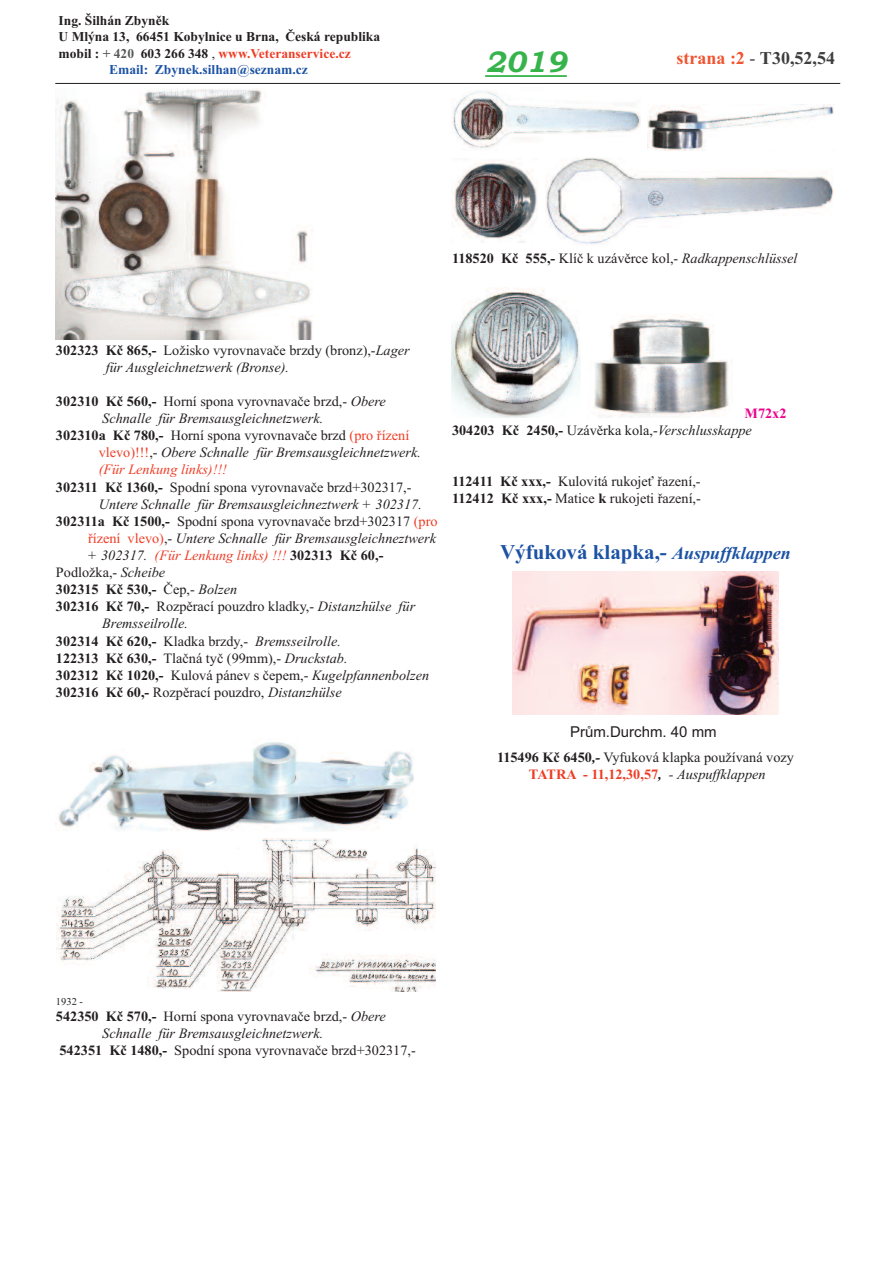
<style>
.page{position:relative;width:893px;height:1263px;background:#fff}
.page>*{position:absolute;margin:0;border:0;box-sizing:border-box;transform-origin:0 0}
.t1{font:italic 700 30px "Bookman Old Style";color:#36b44b}
.t2{font:700 21px "Times New Roman";color:#1c52a4}
.t3{font:700 18px "Times New Roman";color:#3e3e3f}
.t4{font:15px "Arial";color:#231f20}
.t5{font:14.25px/17.1px "Times New Roman";color:#231f20}
.t6{font:italic 14.25px/17.1px "Times New Roman";color:#231f20}
.t7{font:italic 14.25px "Times New Roman";color:#ef3c25}
.t8{font:700 14.25px "Times New Roman";color:#231f20}
.t9{font:700 13.5px "Times New Roman";color:#231f20}
.t10{font:700 13.5px "Times New Roman";color:#ef3c25}
.t11{font:700 13.5px "Times New Roman";color:#1c52a4}
.t12{font:10.5px "Times New Roman";color:#231f20}
.s1{color:#231f20}
.s2{color:#57585a}
.s3{font-weight:400;color:#231f20}
.s4{color:#f05431}
.s5{font-weight:400}
.s6{font-weight:700}
.s7{font-style:italic}
.s8{font-weight:700;font-style:normal}
.s9{font-style:normal}
.s10{color:#ef3c25}
.s11{font-style:normal;color:#ef3c25}
.s12{font-weight:700;font-style:normal;color:#231f20}
.s13{font-weight:400;font-style:italic}
.s14{font-weight:700;font-style:normal;color:#ed028c}
.s15{font-style:italic;font-size:18px}
.s16{font-weight:700;font-style:italic}
.s17{font-weight:700;color:#ef3c25}
</style>
<div class="page">
<hr style="left:55px;top:83px;width:785px;height:1px;background:#231f20">
<img style="left:56px;top:88px;width:257px;height:252px">
<img style="left:58px;top:742px;width:356px;height:89px">
<img style="left:56px;top:839px;width:379px;height:153px">
<img style="left:594px;top:315px;width:135px;height:103px">
<img style="left:452px;top:287px;width:128px;height:131px">
<img style="left:512px;top:571px;width:266px;height:143px">
<img style="left:545px;top:158px;width:289px;height:86px">
<img style="left:453px;top:158px;width:85px;height:85px">
<img style="left:648px;top:104px;width:186px;height:46px">
<img style="left:452px;top:91px;width:188px;height:58px">
<hr style="left:485px;top:75px;width:82px;height:2px;background:#36b44b">
<p class="t9" style="left:59px;top:12px;width:112px">Ing. Šilhán Zbyněk</p>
<p class="t9" style="left:59px;top:29px;width:323px">U Mlýna 13, 66451 Kobylnice u Brna, Česká republika</p>
<p class="t10" style="left:59px;top:45px;width:294px"><span class="s1">mobil :</span> <span class="s2">+ 420</span> <span class="s1">603 266 348</span> <span class="s3">,</span> www.Veteranservice.cz</p>
<p class="t11" style="left:109px;top:61px;width:200px">Email: Zbynek.silhan@seznam.cz</p>
<h1 class="t1" style="left:485px;top:44px;width:83px">2019</h1>
<p class="t3" style="left:676px;top:48px;width:160px"><span class="s4">strana :2</span> <span class="s5">-</span> T30,52,54</p>
<p class="t5" style="left:452px;top:250px;width:347px"><span class="s6">118520 Kč 555,-</span> Klíč k uzávěrce kol,- <span class="s7">Radkappenschlüssel</span></p>
<p class="t6" style="left:106px;top:341px;width:305px;text-indent:-50px"><span class="s8">302323 Kč 865,-</span> <span class="s9">Ložisko vyrovnavače brzdy (bronz),-</span>Lager für Ausgleichnetzwerk (Bronse).</p>
<p class="t5" style="left:56px;top:393px;width:331px"><span class="s6">302310 Kč 560,-</span> Horní spona vyrovnavače brzd,- <span class="s7">Obere</span></p>
<p class="t6" style="left:102px;top:410px;width:223px">Schnalle für Bremsausgleichnetzwerk.</p>
<p class="t5" style="left:56px;top:427px;width:355px"><span class="s6">302310a Kč 780,-</span> Horní spona vyrovnavače brzd <span class="s10">(pro řízení</span></p>
<p class="t6" style="left:99px;top:444px;width:324px"><span class="s11">vlevo)!!!</span><span class="s9">,-</span> Obere Schnalle für Bremsausgleichnetzwerk.</p>
<p class="t7" style="left:99px;top:461px;width:130px">(Für Lenkung links)!!!</p>
<p class="t5" style="left:56px;top:478px;width:357px"><span class="s6">302311 Kč 1360,-</span> Spodní spona vyrovnavače brzd+302317,-</p>
<p class="t6" style="left:99px;top:495px;width:325px">Untere Schnalle für Bremsausgleichneztwerk + 302317.</p>
<p class="t5" style="left:56px;top:512px;width:383px"><span class="s6">302311a Kč 1500,-</span> Spodní spona vyrovnavače brzd+302317 <span class="s10">(pro</span></p>
<p class="t6" style="left:88px;top:529px;width:349px"><span class="s11">řízení vlevo)</span><span class="s9">,-</span> Untere Schnalle für Bremsausgleichneztwerk</p>
<p class="t7" style="left:88px;top:547px;width:297px"><span class="s1">+ 302317.</span> (Für Lenkung links) !!! <span class="s12">302313 Kč 60,-</span></p>
<p class="t5" style="left:56px;top:564px;width:111px">Podložka,- <span class="s7">Scheibe</span></p>
<p class="t8" style="left:56px;top:581px;width:183px">302315 Kč 530,- <span class="s5">Čep,-</span> <span class="s13">Bolzen</span></p>
<p class="t5" style="left:56px;top:598px;width:361px"><span class="s6">302316 Kč 70,-</span> Rozpěrací pouzdro kladky,- <span class="s7">Distanzhülse für</span></p>
<p class="t6" style="left:102px;top:615px;width:87px">Bremsseilrolle.</p>
<p class="t6" style="left:56px;top:632px;width:286px"><span class="s8">302314 Kč 620,-</span> <span class="s9">Kladka brzdy,-</span> Bremsseilrolle.</p>
<p class="t5" style="left:56px;top:649px;width:293px"><span class="s6">122313 Kč 630,-</span> Tlačná tyč (99mm),- <span class="s7">Druckstab.</span></p>
<p class="t5" style="left:56px;top:666px;width:375px"><span class="s6">302312 Kč 1020,-</span> Kulová pánev s čepem,- <span class="s7">Kugelpfannenbolzen</span></p>
<p class="t5" style="left:56px;top:683px;width:287px"><span class="s6">302316 Kč 60,-</span> Rozpěrací pouzdro, <span class="s7">Distanzhülse</span></p>
<p class="t6" style="left:452px;top:404px;width:336px;text-indent:293px"><span class="s14">M72x2<br></span><span class="s8">304203 Kč 2450,-</span> <span class="s9">Uzávěrka kola,-</span>Verschlusskappe</p>
<p class="t5" style="left:452px;top:473px;width:250px"><span class="s6">112411 Kč xxx,-</span> Kulovitá rukojeť řazení,-<br><span class="s6">112412 Kč xxx,-</span> Matice <span class="s6">k</span> rukojeti řazení,-</p>
<h2 class="t2" style="left:500px;top:539px;width:292px">Výfuková klapka,- <span class="s15">Auspuffklappen</span></h2>
<p class="t4" style="left:570px;top:723px;width:148px">Prům.Durchm. 40 mm</p>
<p class="t5" style="left:497px;top:748px;width:298px;text-align:center"><span class="s6">115496 Kč 6450</span><span class="s16">,-</span> Vyfuková klapka používaná vozy<br><span class="s17">TATRA - 11,12,30,57</span><span class="s16">,</span> <span class="s7">- Auspuffklappen</span></p>
<p class="t12" style="left:56px;top:995px;width:29px">1932 -</p>
<p class="t5" style="left:56px;top:1007px;width:331px"><span class="s6">542350 Kč 570,-</span> Horní spona vyrovnavače brzd,- <span class="s7">Obere</span></p>
<p class="t6" style="left:102px;top:1024px;width:223px">Schnalle für Bremsausgleichnetzwerk.</p>
<p class="t5" style="left:60px;top:1041px;width:358px"><span class="s6">542351 Kč 1480,-</span> Spodní spona vyrovnavače brzd+302317,-</p>
</div>
